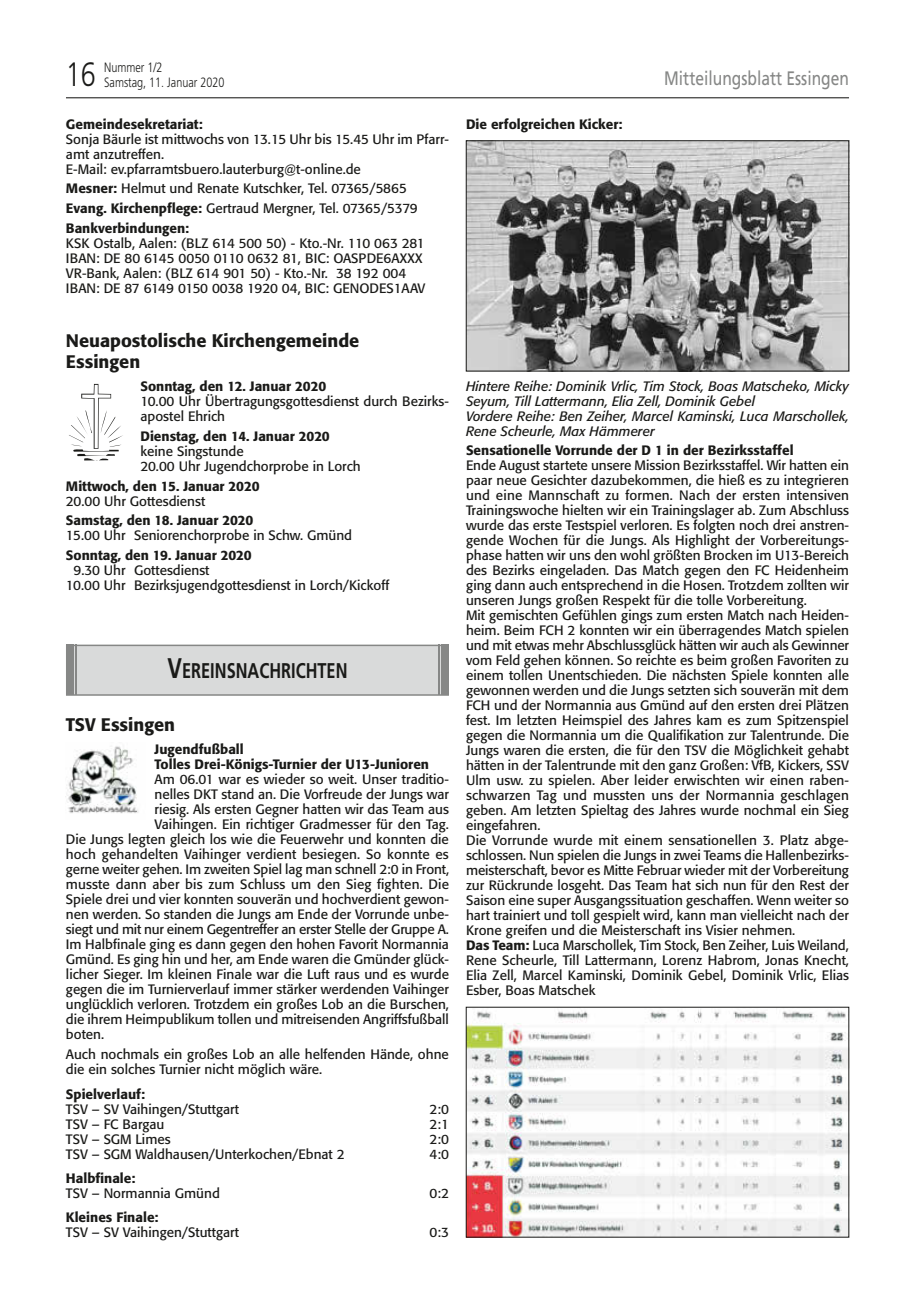
<style>
.page{position:relative;width:915px;height:1297px;background:#fff}
.page>*{position:absolute;margin:0;border:0;box-sizing:border-box;transform-origin:0 0}
.t1{font:300 33.75px "Frutiger";color:#1a1a18;scale:.8 1}
.t2{font:700 21.3px "Frutiger";color:#1a1a18;scale:.77 1}
.t3{font:19.5px "Frutiger";color:#868786;scale:.8 1}
.t4{font:500 18px/21px "Formata";color:#1a1a18}
.t5{font:13.5px/15px "Formata";color:#1a1a18}
.t6{font:500 13.5px/15px "Formata";color:#1a1a18}
.t7{font:italic 13.5px/15px "Formata";color:#1a1a18}
.t8{font:13.5px "Formata";letter-spacing:-.02em;color:#1a1a18}
.t9{font:300 13.5px "Frutiger";color:#1a1a18;scale:.8 1}
.s1{font-weight:500}
.s2{font-size:28.35px}
</style>
<div class="page">
<hr style="left:66px;top:97px;width:782px;height:1px;background:#1a1a18">
<svg style="left:69px;top:384px;width:54px;height:77px"></svg>
<div style="left:67px;top:646px;width:380px;height:48px;background:#d9dada"></div>
<div style="left:66px;top:645px;width:383px;height:51px;border:2px solid #868786"></div>
<div style="left:441px;top:645px;width:8px;height:50px;background:#868786"></div>
<hr style="left:438px;top:645px;width:1px;height:50px;background:#868786">
<div style="left:66px;top:645px;width:7px;height:50px;background:#868786"></div>
<hr style="left:75px;top:645px;width:2px;height:50px;background:#868786">
<img style="left:67px;top:746px;width:72px;height:68px">
<img style="left:468px;top:143px;width:378px;height:226px">
<img style="left:468px;top:1009px;width:378px;height:226px">
<h1 class="t1" style="left:66px;top:55px;width:39px">16</h1>
<p class="t9" style="left:104px;top:60px;width:74px">Nummer 1/2</p>
<p class="t9" style="left:104px;top:75px;width:152px">Samstag, 11. Januar 2020</p>
<h3 class="t3" style="left:664px;top:67px;width:232px">Mitteilungsblatt Essingen</h3>
<p class="t6" style="left:66px;top:116px;width:138px">Gemeindesekretariat:</p>
<p class="t5" style="left:66px;top:131px;width:384px">Sonja Bäurle ist mittwochs von 13.15 Uhr bis 15.45 Uhr im Pfarr&shy;amt anzutreffen.<br>E-Mail: ev.pfarramtsbuero.lauterburg@t-online.de</p>
<p class="t5" style="left:66px;top:179px;width:353px;line-height:19.6px"><span class="s1">Mesner:</span> Helmut und Renate Kutschker, Tel. 07365/5865<br><span class="s1">Evang. Kirchenpflege:</span> Gertraud Mergner, Tel. 07365/5379<br><span class="s1">Bankverbindungen:</span></p>
<p class="t5" style="left:66px;top:236px;width:361px">KSK Ostalb, Aalen: (BLZ 614 500 50) - Kto.-Nr. 110 063 281<br>IBAN: DE 80 6145 0050 0110 0632 81, BIC: OASPDE6AXXX VR-Bank, Aalen: (BLZ 614 901 50) - Kto.-Nr. 38 192 004<br>IBAN: DE 87 6149 0150 0038 1920 04, BIC: GENODES1AAV</p>
<h3 class="t4" style="left:66px;top:330px;width:295px">Neuapostolische Kirchengemeinde<br>Essingen</h3>
<p class="t6" style="left:140px;top:379px;width:187px">Sonntag, den 12. Januar 2020</p>
<p class="t5" style="left:140px;top:394px;width:310px">10.00 Uhr Übertragungsgottesdienst durch Bezirks&shy;apostel Ehrich</p>
<p class="t6" style="left:140px;top:429px;width:191px">Dienstag, den 14. Januar 2020</p>
<p class="t5" style="left:140px;top:444px;width:222px">keine Singstunde<br>20.00 Uhr Jugendchorprobe in Lorch</p>
<p class="t6" style="left:66px;top:478px;width:195px">Mittwoch, den 15. Januar 2020</p>
<p class="t5" style="left:66px;top:493px;width:141px">20.00 Uhr Gottesdienst</p>
<p class="t6" style="left:66px;top:513px;width:189px">Samstag, den 18. Januar 2020</p>
<p class="t5" style="left:66px;top:528px;width:287px">15.00 Uhr Seniorenchorprobe in Schw. Gmünd</p>
<p class="t6" style="left:66px;top:548px;width:187px">Sonntag, den 19. Januar 2020</p>
<p class="t5" style="left:66px;top:563px;width:325px;text-indent:7px">9.30 Uhr Gottesdienst<br>10.00 Uhr Bezirksjugendgottesdienst in Lorch/Kickoff</p>
<p class="t6" style="left:466px;top:116px;width:158px">Die erfolgreichen Kicker:</p>
<p class="t7" style="left:466px;top:378px;width:384px">Hintere Reihe: Dominik Vrlic, Tim Stock, Boas Matscheko, Micky Seyum, Till Lattermann, Elia Zell, Dominik Gebel<br>Vordere Reihe: Ben Zeiher, Marcel Kaminski, Luca Marschollek, Rene Scheurle, Max Hämmerer</p>
<p class="t6" style="left:466px;top:443px;width:329px">Sensationelle Vorrunde der D 1 in der Bezirksstaffel</p>
<p class="t5" style="left:466px;top:458px;width:384px">Ende August startete unsere Mission Bezirksstaffel. Wir hatten ein paar neue Gesichter dazubekommen, die hieß es zu integrieren und eine Mannschaft zu formen. Nach der ersten intensiven Trainingswoche hielten wir ein Trainingslager ab. Zum Abschluss wurde das erste Testspiel verloren. Es folgten noch drei anstren&shy;gende Wochen für die Jungs. Als Highlight der Vorbereitungs&shy;phase hatten wir uns den wohl größten Brocken im U13-Bereich des Bezirks eingeladen. Das Match gegen den FC Heidenheim ging dann auch entsprechend in die Hosen. Trotzdem zollten wir unseren Jungs großen Respekt für die tolle Vorbereitung.<br>Mit gemischten Gefühlen gings zum ersten Match nach Heiden&shy;heim. Beim FCH 2 konnten wir ein überragendes Match spielen und mit etwas mehr Abschlussglück hätten wir auch als Gewinner vom Feld gehen können. So reichte es beim großen Favoriten zu einem tollen Unentschieden. Die nächsten Spiele konnten alle gewonnen werden und die Jungs setzten sich souverän mit dem FCH und der Normannia aus Gmünd auf den ersten drei Plätzen fest. Im letzten Heimspiel des Jahres kam es zum Spitzenspiel gegen die Normannia um die Qualifikation zur Talentrunde. Die Jungs waren die ersten, die für den TSV die Möglichkeit gehabt hätten in der Talentrunde mit den ganz Großen: VfB, Kickers, SSV Ulm usw. zu spielen. Aber leider erwischten wir einen raben&shy;schwarzen Tag und mussten uns der Normannia geschlagen geben. Am letzten Spieltag des Jahres wurde nochmal ein Sieg eingefahren.<br>Die Vorrunde wurde mit einem sensationellen 3. Platz abge&shy;schlossen. Nun spielen die Jungs in zwei Teams die Hallenbezirks&shy;meisterschaft, bevor es Mitte Februar wieder mit der Vorbereitung zur Rückrunde losgeht. Das Team hat sich nun für den Rest der Saison eine super Ausgangssituation geschaffen. Wenn weiter so hart trainiert und toll gespielt wird, kann man vielleicht nach der Krone greifen und die Meisterschaft ins Visier nehmen.<br><span class="s1">Das Team:</span> Luca Marschollek, Tim Stock, Ben Zeiher, Luis Weiland, Rene Scheurle, Till Lattermann, Lorenz Habrom, Jonas Knecht, Elia Zell, Marcel Kaminski, Dominik Gebel, Dominik Vrlic, Elias Esber, Boas Matschek</p>
<h2 class="t2" style="left:167px;top:658px;width:235px"><span class="s2">V</span>EREINSNACHRICHTEN</h2>
<h3 class="t4" style="left:66px;top:714px;width:111px">TSV Essingen</h3>
<p class="t6" style="left:154px;top:742px;width:276px">Jugendfußball<br>Tolles Drei-Königs-Turnier der U13-Junioren</p>
<p class="t5" style="left:154px;top:772px;width:296px">Am 06.01 war es wieder so weit. Unser traditio-</p>
<p class="t5" style="left:154px;top:787px;width:296px">nelles DKT stand an. Die Vorfreude der Jungs war</p>
<p class="t5" style="left:154px;top:802px;width:296px">riesig. Als ersten Gegner hatten wir das Team aus</p>
<p class="t5" style="left:154px;top:817px;width:296px">Vaihingen. Ein richtiger Gradmesser für den Tag.</p>
<p class="t5" style="left:66px;top:832px;width:384px">Die Jungs legten gleich los wie die Feuerwehr und konnten die</p>
<p class="t5" style="left:66px;top:847px;width:384px">hoch gehandelten Vaihinger verdient besiegen. So konnte es</p>
<p class="t5" style="left:66px;top:862px;width:384px">gerne weiter gehen. Im zweiten Spiel lag man schnell 2:0 in Front,</p>
<p class="t5" style="left:66px;top:877px;width:384px">musste dann aber bis zum Schluss um den Sieg fighten. Die</p>
<p class="t5" style="left:66px;top:892px;width:384px">Spiele drei und vier konnten souverän und hochverdient gewon-</p>
<p class="t5" style="left:66px;top:907px;width:384px">nen werden. So standen die Jungs am Ende der Vorrunde unbe-</p>
<p class="t8" style="left:66px;top:921px;width:384px">siegt und mit nur einem Gegentreffer an erster Stelle der Gruppe A.</p>
<p class="t5" style="left:66px;top:937px;width:384px">Im Halbfinale ging es dann gegen den hohen Favorit Normannia</p>
<p class="t5" style="left:66px;top:952px;width:384px">Gmünd. Es ging hin und her, am Ende waren die Gmünder glück-</p>
<p class="t5" style="left:66px;top:967px;width:384px">licher Sieger. Im kleinen Finale war die Luft raus und es wurde</p>
<p class="t5" style="left:66px;top:982px;width:384px">gegen die im Turnierverlauf immer stärker werdenden Vaihinger</p>
<p class="t5" style="left:66px;top:997px;width:384px">unglücklich verloren. Trotzdem ein großes Lob an die Burschen,</p>
<p class="t5" style="left:66px;top:1012px;width:384px">die ihrem Heimpublikum tollen und mitreisenden Angriffsfußball</p>
<p class="t5" style="left:66px;top:1027px;width:40px">boten.</p>
<p class="t5" style="left:66px;top:1047px;width:384px">Auch nochmals ein großes Lob an alle helfenden Hände, ohne die ein solches Turnier nicht möglich wäre.</p>
<p class="t6" style="left:66px;top:1086px;width:81px">Spielverlauf:</p>
<p class="t5" style="left:66px;top:1101px;width:175px">TSV – SV Vaihingen/Stuttgart</p>
<p class="t5" style="left:429px;top:1101px;width:21px">2:0</p>
<p class="t5" style="left:66px;top:1116px;width:100px">TSV – FC Bargau</p>
<p class="t5" style="left:429px;top:1116px;width:21px">2:1</p>
<p class="t5" style="left:66px;top:1131px;width:106px">TSV – SGM Limes</p>
<p class="t5" style="left:429px;top:1131px;width:21px">2:0</p>
<p class="t5" style="left:66px;top:1146px;width:280px">TSV – SGM Waldhausen/Unterkochen/Ebnat 2</p>
<p class="t5" style="left:429px;top:1146px;width:21px">4:0</p>
<p class="t6" style="left:66px;top:1170px;width:71px">Halbfinale:</p>
<p class="t5" style="left:66px;top:1186px;width:155px">TSV – Normannia Gmünd</p>
<p class="t5" style="left:429px;top:1186px;width:21px">0:2</p>
<p class="t6" style="left:66px;top:1210px;width:94px">Kleines Finale:</p>
<p class="t5" style="left:66px;top:1225px;width:175px">TSV – SV Vaihingen/Stuttgart</p>
<p class="t5" style="left:429px;top:1225px;width:21px">0:3</p>
</div>
